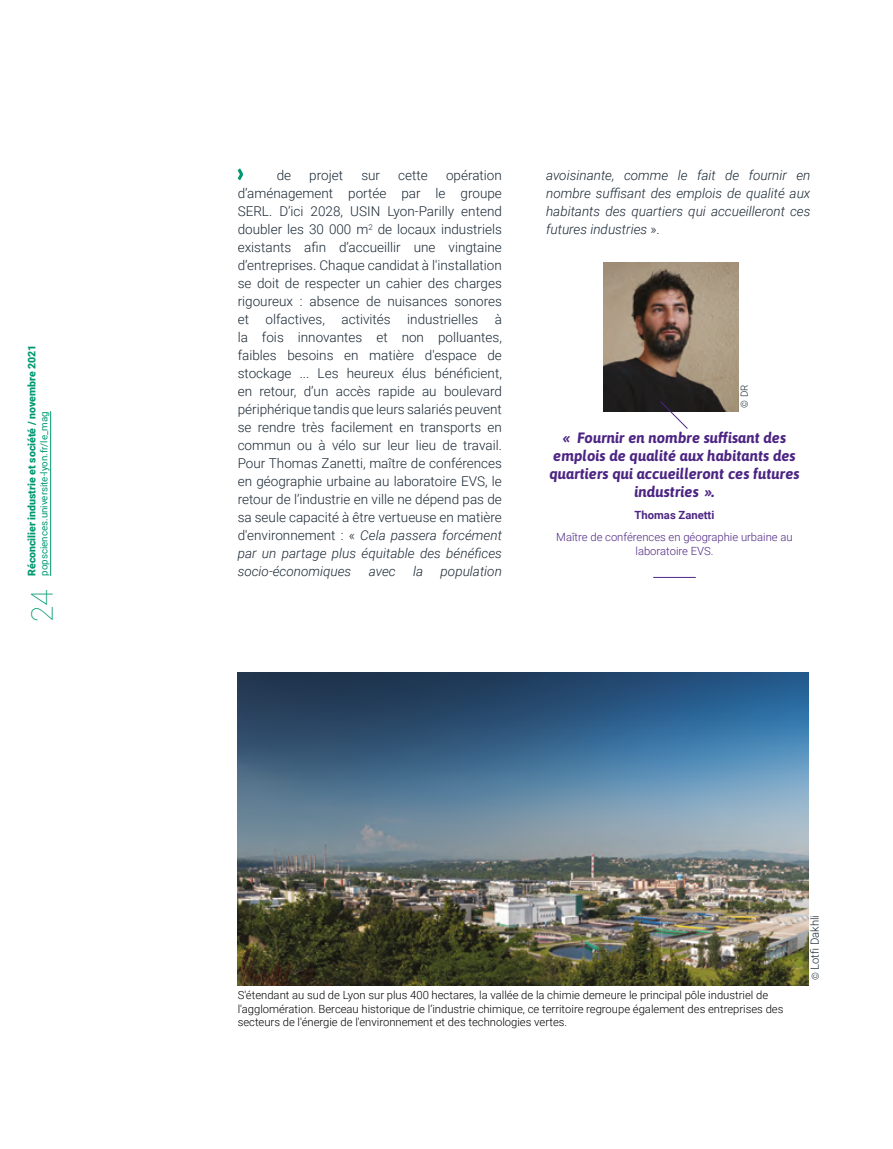
<style>
.page{position:relative;width:893px;height:1149px;background:#fff}
.page>*{position:absolute;margin:0;border:0;box-sizing:border-box;transform-origin:0 0}
.t1{font:100 30px "Roboto";color:#009872}
.t2{font:italic 700 15px/18px "Asap";color:#4c2583;text-align:center}
.t3{font:300 13.5px/18px "Roboto";color:#1a2834;text-align:justify}
.t4{font:italic 300 13.5px/18px "Roboto";color:#1a2834;text-align:justify}
.t5{font:300 11.25px/13.5px "Roboto";color:#000}
.t6{font:300 11.25px/13.5px "Roboto";color:#4c2583;text-align:center}
.t7{font:700 11.25px "Roboto";color:#4c2583}
.t8{font:300 11.25px "Roboto";color:#1a2834}
.t9{font:900 10.5px "Roboto";color:#009872}
.t10{font:9.75px "Roboto";color:#009872}
.t11{font:300 9.75px "Roboto";color:#1a2834}
.s1{font-size:14.25px}
.s2{font-style:italic}
.s3{font-style:normal}
.s4{font-size:9.75px}
</style>
<div class="page">
<hr style="left:50px;top:411px;width:1px;height:164px;background:#009872">
<svg style="left:238px;top:168px;width:5px;height:12px"></svg>
<img style="left:603px;top:262px;width:135px;height:149px">
<hr style="left:653px;top:577px;width:43px;height:1px;background:#4c2583">
<svg style="left:659px;top:400px;width:29px;height:29px"></svg>
<img style="left:237px;top:672px;width:571px;height:313px">
<p class="t9" style="left:25px;top:575px;width:232px;rotate:-90deg">Réconcilier industrie et société / novembre 2021</p>
<p class="t10" style="left:37px;top:575px;width:166px;rotate:-90deg">popsciences.universite-lyon.fr/le_mag</p>
<h1 class="t1" style="left:21px;top:621px;width:34px;rotate:-90deg">24</h1>
<p class="t3" style="left:238px;top:166px;width:266px;text-indent:208px">opération d’aménagement portée par le groupe SERL. D’ici 2028, USIN Lyon-Parilly entend doubler les 30 000 m<sup>2</sup> de locaux industriels existants afin d’accueillir une vingtaine d’entreprises<span class="s1">.</span> Chaque candidat à l'installation se doit de respecter un cahier des charges rigoureux : absence de nuisances sonores et olfactives, activités industrielles à la fois innovantes et non polluantes, faibles besoins en matière d'espace de stockage ... Les heureux élus bénéficient, en retour, d’un accès rapide au boulevard périphérique tandis que leurs salariés peuvent se rendre très facilement en transports en commun ou à vélo sur leur lieu de travail.<br>Pour Thomas Zanetti, maître de conférences en géographie urbaine au laboratoire EVS, le retour de l’industrie en ville ne dépend pas de sa seule capacité à être vertueuse en matière d'environnement : « <span class="s2">Cela passera forcément par un partage plus équitable des bénéfices socio-économiques</span></p>
<p class="t3" style="left:277px;top:166px;width:16px">de</p>
<p class="t3" style="left:309px;top:166px;width:35px">projet</p>
<p class="t3" style="left:361px;top:166px;width:20px">sur</p>
<p class="t3" style="left:398px;top:166px;width:31px">cette</p>
<p class="t4" style="left:369px;top:562px;width:28px">avec</p>
<p class="t4" style="left:413px;top:562px;width:12px">la</p>
<p class="t4" style="left:441px;top:562px;width:63px">population</p>
<p class="t4" style="left:546px;top:166px;width:266px">avoisinante, comme le fait de fournir en nombre suffisant des emplois de qualité aux habitants des quartiers qui accueilleront ces futures industries <span class="s3">».</span></p>
<p class="t11" style="left:737px;top:407px;width:24px;rotate:-90deg">© DR</p>
<p class="t2" style="left:549px;top:428px;width:252px">« Fournir en nombre suffisant des emplois de qualité aux habitants des quartiers qui accueilleront ces futures industries ».</p>
<p class="t7" style="left:635px;top:507px;width:81px">Thomas Zanetti</p>
<p class="t6" style="left:556px;top:530px;width:238px">Maître de conférences en géographie urbaine au laboratoire EVS.</p>
<p class="t8" style="left:807px;top:979px;width:66px;rotate:-90deg"><span class="s4">©</span> Lotfi Dakhli</p>
<p class="t5" style="left:238px;top:987px;width:547px">S'étendant au sud de Lyon sur plus 400 hectares, la vallée de la chimie demeure le principal pôle industriel de l'agglomération. Berceau historique de l’industrie chimique, ce territoire regroupe également des entreprises des secteurs de l'énergie de l'environnement et des technologies vertes.</p>
</div>
